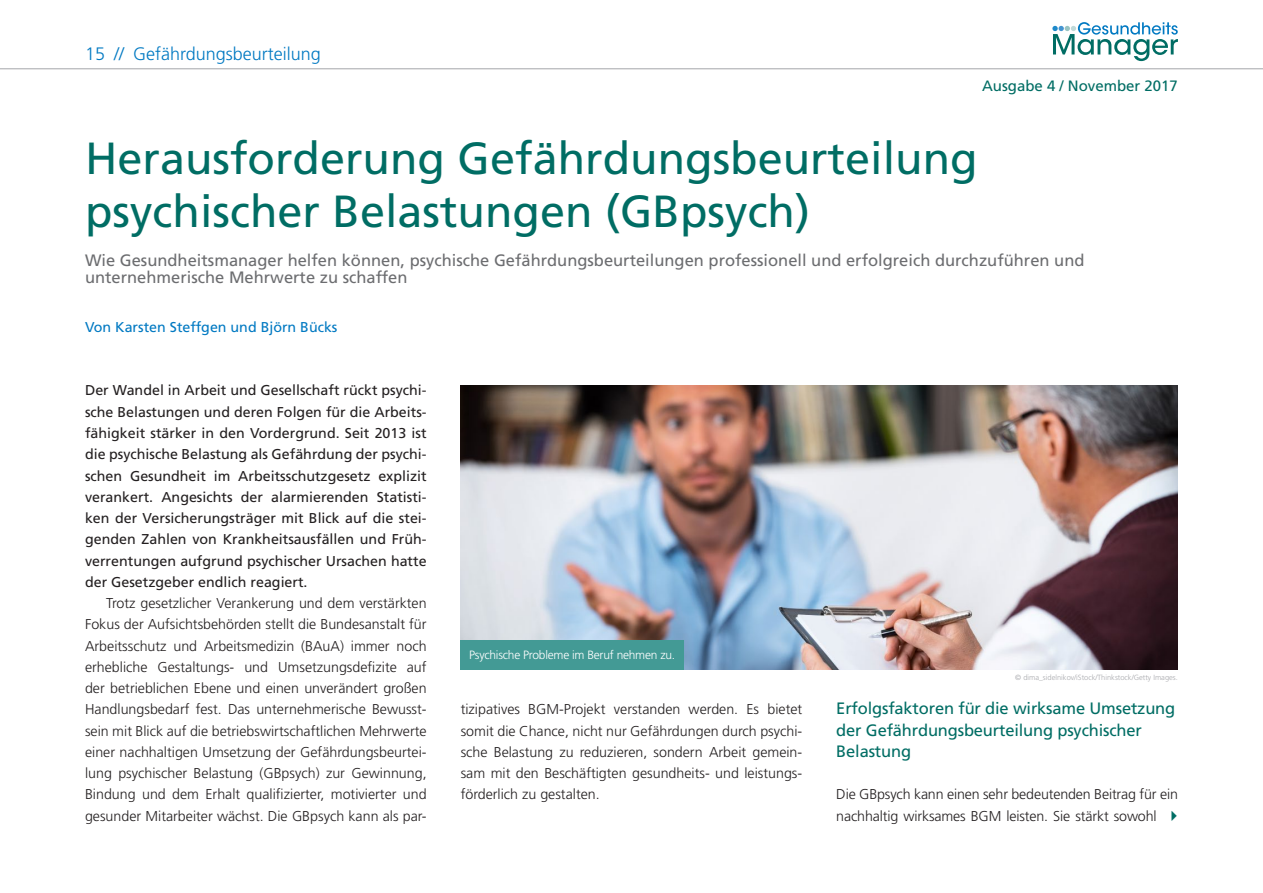
<style>
.page{position:relative;width:1263px;height:893px;background:#fff}
.page>*{position:absolute;margin:0;border:0;box-sizing:border-box;transform-origin:0 0}
.Headline{font:45px/52.5px "Frutiger LT Std";color:#006d64}
.Rubrik{font:300 18px "Frutiger LT Std";color:#0079c2}
.Subline{font:16.5px/16.5px "Frutiger LT Std";color:#6c6d70}
.ZW{font:16.5px/21.3px "Frutiger LT Std";letter-spacing:-.01em;color:#006d64}
.ZW-2{font:15px "Frutiger LT Std";color:#006d64}
.Body_Text_Einzug{font:300 14.25px/21.3px "Frutiger LT Std";color:#231f20;text-align:justify}
.Body_Text_Fett{font:14.25px/21.3px "Frutiger LT Std";color:#231f20;text-align:justify}
.Body_Text_ohne_Einzu{font:300 14.25px/21.3px "Frutiger LT Std";letter-spacing:-.01em;color:#231f20}
.Autor{font:14.25px "Frutiger LT Std";color:#0079c2}
.BU{font:300 12px "Frutiger LT Std";letter-spacing:-.02em;color:#fff}
.Fotoquelle{font:300 7.5px "Frutiger LT Std";color:#a8a9ad}
</style>
<div class="page">
<img style="left:461px;top:386px;width:717px;height:284px">
<div style="left:461px;top:640px;width:223px;height:30px;background:#439a95"></div>
<svg style="left:1052px;top:22px;width:126px;height:39px"></svg>
<hr style="left:0;top:68px;width:1263px;height:1px;background:#a8a9ad">
<p class="Rubrik" style="left:85px;top:43px;width:237px">15 // Gefährdungsbeurteilung</p>
<p class="ZW-2" style="left:982px;top:77px;width:197px">Ausgabe 4 / November 2017</p>
<p class="Headline" style="left:85px;top:132px;width:894px">Herausforderung Gefährdungsbeurteilung psychischer Belastungen (GBpsych)</p>
<p class="Subline" style="left:85px;top:253px;width:1001px">Wie Gesundheitsmanager helfen können, psychische Gefährdungsbeurteilungen professionell und erfolgreich durchzuführen und unternehmerische Mehrwerte zu schaffen</p>
<p class="Autor" style="left:85px;top:318px;width:254px">Von Karsten Steffgen und Björn Bücks</p>
<p class="Body_Text_Fett" style="left:85px;top:380px;width:343px">Der Wandel in Arbeit und Gesellschaft rückt psychi&shy;sche Belastungen und deren Folgen für die Arbeits&shy;fähigkeit stärker in den Vordergrund. Seit 2013 ist die psychische Belastung als Gefährdung der psychi&shy;schen Gesundheit im Arbeitsschutzgesetz explizit verankert. Angesichts der alarmierenden Statisti&shy;ken der Versicherungsträger mit Blick auf die stei&shy;genden Zahlen von Krankheitsausfällen und Früh&shy;verrentungen aufgrund psychischer Ursachen hatte der Gesetzgeber endlich reagiert.</p>
<p class="Body_Text_Einzug" style="left:85px;top:593px;width:343px;text-indent:21px">Trotz gesetzlicher Verankerung und dem verstärkten Fokus der Aufsichtsbehörden stellt die Bundesanstalt für Arbeitsschutz und Arbeitsmedizin (BAuA) immer noch erhebliche Gestaltungs- und Umsetzungsdefizite auf der betrieblichen Ebene und einen unverändert großen Handlungsbedarf fest. Das unternehmerische Bewusst&shy;sein mit Blick auf die betriebswirtschaftlichen Mehrwerte einer nachhaltigen Umsetzung der Gefährdungsbeurtei&shy;lung psychischer Belastung (GBpsych) zur Gewinnung, Bindung und dem Erhalt qualifizierter, motivierter und gesunder Mitarbeiter wächst. Die GBpsych kann als par-</p>
<p class="BU" style="left:469px;top:648px;width:208px">Psychische Probleme im Beruf nehmen zu.</p>
<p class="Fotoquelle" style="left:1015px;top:673px;width:164px">© dima_sidelnikov/iStock/Thinkstock/Getty Images.</p>
<p class="Body_Text_Einzug" style="left:461px;top:699px;width:343px">tizipatives BGM-Projekt verstanden werden. Es bietet somit die Chance, nicht nur Gefährdungen durch psychi&shy;sche Belastung zu reduzieren, sondern Arbeit gemein&shy;sam mit den Beschäftigten gesundheits- und leistungs&shy;förderlich zu gestalten.</p>
<p class="ZW" style="left:836px;top:698px;width:340px">Erfolgsfaktoren für die wirksame Umsetzung der Gefährdungsbeurteilung psychischer<br>Belastung</p>
<p class="Body_Text_ohne_Einzu" style="left:836px;top:784px;width:343px">Die GBpsych kann einen sehr bedeutenden Beitrag für ein nachhaltig wirksames BGM leisten. Sie stärkt sowohl</p>
</div>
